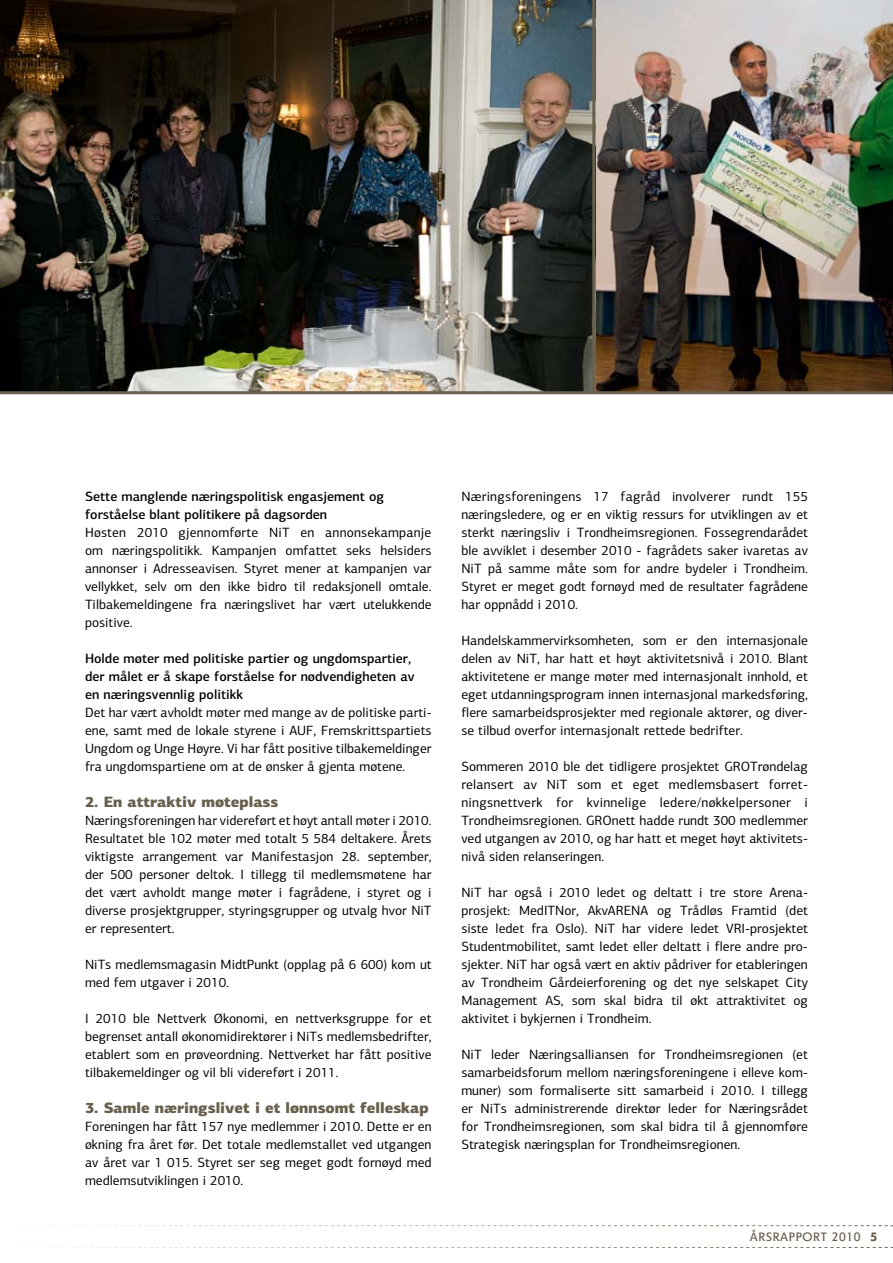
<style>
.page{position:relative;width:893px;height:1263px;background:#fff}
.page>*{position:absolute;margin:0;border:0;box-sizing:border-box;transform-origin:0 0}
.t1{font:900 15px "PF Centro Sans Pro";color:#68604d}
.t2{font:13.5px/18px "PF Centro Sans Pro";color:#000;text-align:justify}
.t3{font:500 13.5px/18px "PF Centro Sans Pro";color:#000}
.t4{font:12px "Agora BQ";letter-spacing:.05em;color:#68604d}
.s1{font-weight:500}
</style>
<div class="page">
<img style="left:0;top:0;width:893px;height:391px">
<hr style="left:0;top:391px;width:893px;height:3px;background:#68604d">
<hr style="left:592px;top:0;width:3px;height:393px;background:#68604d">
<svg style="left:61px;top:1225px;width:832px;height:1px"></svg>
<svg style="left:49px;top:1247px;width:844px;height:1px"></svg>
<p class="t3" style="left:85px;top:487px;width:301px">Sette manglende næringspolitisk engasjement og forståelse blant politikere på dagsorden</p>
<p class="t2" style="left:85px;top:523px;width:348px">Høsten 2010 gjennomførte NiT en annonsekampanje om næringspolitikk. Kampanjen omfattet seks helsiders annonser i Adresseavisen. Styret mener at kampanjen var vellykket, selv om den ikke bidro til redaksjonell omtale.<br>Tilbakemeldingene fra næringslivet har vært utelukkende positive.</p>
<p class="t3" style="left:85px;top:649px;width:331px">Holde møter med politiske partier og ungdomspartier, der målet er å skape forståelse for nødvendigheten av en næringsvennlig politikk</p>
<p class="t2" style="left:85px;top:703px;width:348px">Det har vært avholdt møter med mange av de politiske parti&shy;ene, samt med de lokale styrene i AUF, Fremskrittspartiets Ungdom og Unge Høyre. Vi har fått positive tilbakemeldinger fra ungdomspartiene om at de ønsker å gjenta møtene.</p>
<p class="t1" style="left:85px;top:792px;width:195px">2. En attraktiv møteplass</p>
<p class="t2" style="left:85px;top:811px;width:348px">Næringsforeningen har videreført et høyt antall møter i 2010.<br>Resultatet ble 102 møter med totalt 5 584 deltakere. Årets viktigste arrangement var Manifestasjon 28. september, der 500 personer deltok. I tillegg til medlemsmøtene har det vært avholdt mange møter i fagrådene, i styret og i diverse prosjektgrupper, styringsgrupper og utvalg hvor NiT er representert.</p>
<p class="t2" style="left:85px;top:955px;width:348px">NiTs medlemsmagasin MidtPunkt (opplag på 6 600) kom ut med fem utgaver i 2010.</p>
<p class="t2" style="left:85px;top:1009px;width:348px">I 2010 ble Nettverk Økonomi, en nettverksgruppe for et begrenset antall økonomidirektører i NiTs medlemsbedrifter, etablert som en prøveordning. Nettverket har fått positive tilbakemeldinger og vil bli videreført i 2011.</p>
<p class="t1" style="left:85px;top:1098px;width:345px">3. Samle næringslivet i et lønnsomt felleskap</p>
<p class="t2" style="left:85px;top:1117px;width:348px">Foreningen har fått 157 nye medlemmer i 2010. Dette er en økning fra året før. Det totale medlemstallet ved utgangen av året var 1 015. Styret ser seg meget godt fornøyd med medlemsutviklingen i 2010.</p>
<p class="t2" style="left:461px;top:487px;width:348px">Næringsforeningens 17 fagråd involverer rundt 155 næringsledere, og er en viktig ressurs for utviklingen av et sterkt næringsliv i Trondheimsregionen. Fossegrendarådet ble avviklet i desember 2010 - fagrådets saker ivaretas av NiT på samme måte som for andre bydeler i Trondheim.<br>Styret er meget godt fornøyd med de resultater fagrådene har oppnådd i 2010.</p>
<p class="t2" style="left:461px;top:631px;width:348px">Handelskammervirksomheten, som er den internasjonale delen av NiT, har hatt et høyt aktivitetsnivå i 2010. Blant aktivitetene er mange møter med internasjonalt innhold, et eget utdanningsprogram innen internasjonal markedsføring, flere samarbeidsprosjekter med regionale aktører, og diver&shy;se tilbud overfor internasjonalt rettede bedrifter.</p>
<p class="t2" style="left:461px;top:757px;width:348px">Sommeren 2010 ble det tidligere prosjektet GROTrøndelag relansert av NiT som et eget medlemsbasert forret&shy;ningsnettverk for kvinnelige ledere/nøkkelpersoner i Trondheimsregionen. GROnett hadde rundt 300 medlemmer ved utgangen av 2010, og har hatt et meget høyt aktivitets&shy;nivå siden relanseringen.</p>
<p class="t2" style="left:461px;top:883px;width:348px">NiT har også i 2010 ledet og deltatt i tre store Arena&shy;prosjekt: MedITNor, AkvARENA og Trådløs Framtid (det siste ledet fra Oslo). NiT har videre ledet VRI-prosjektet Studentmobilitet, samt ledet eller deltatt i flere andre pro&shy;sjekter. NiT har også vært en aktiv pådriver for etableringen av Trondheim Gårdeierforening og det nye selskapet City Management AS, som skal bidra til økt attraktivitet og aktivitet i bykjernen i Trondheim.</p>
<p class="t2" style="left:461px;top:1045px;width:348px">NiT leder Næringsalliansen for Trondheimsregionen (et samarbeidsforum mellom næringsforeningene i elleve kom&shy;muner) som formaliserte sitt samarbeid i 2010. I tillegg er NiTs administrerende direktør leder for Næringsrådet for Trondheimsregionen, som skal bidra til å gjennomføre Strategisk næringsplan for Trondheimsregionen.</p>
<p class="t4" style="left:750px;top:1229px;width:129px">ÅRSRAPPORT 2010 <span class="s1">5</span></p>
</div>
